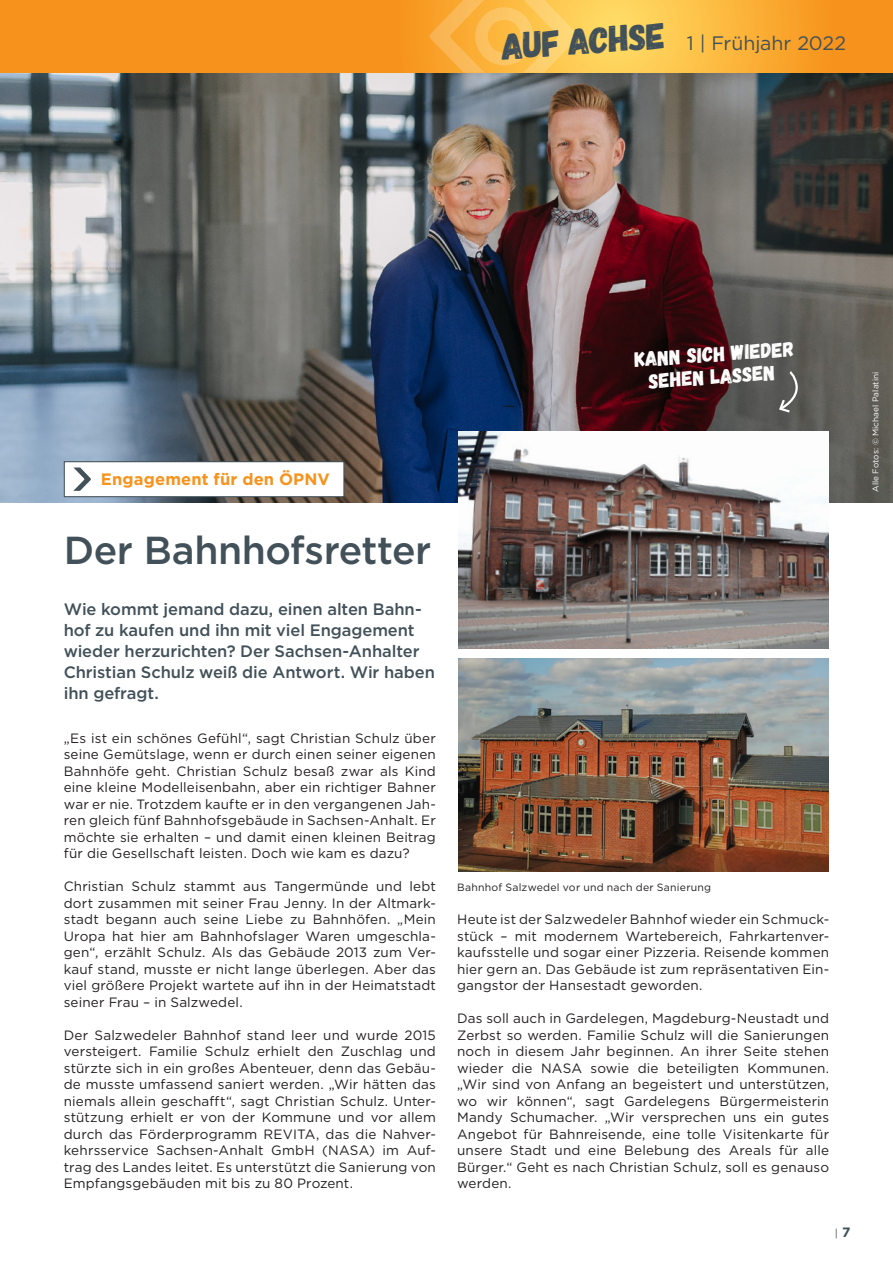
<style>
.page{position:relative;width:893px;height:1263px;background:#fff}
.page>*{position:absolute;margin:0;border:0;box-sizing:border-box;transform-origin:0 0}
.t1{font:500 39px "Gotham";letter-spacing:-.01em;color:#425159}
.t2{font:30.45px "Gagalin";color:#425159}
.t3{font:21px/22.5px "Gagalin";color:#fff;text-align:center}
.t4{font:19.5px "Gotham";letter-spacing:-.005em;color:#425159}
.t5{font:500 16.5px/21px "Gotham";letter-spacing:-.005em;color:#425159}
.t6{font:700 16.5px "Gotham";letter-spacing:.01em;color:#f7931d}
.t7{font:13.5px/16.5px "Gotham";letter-spacing:.01em;color:#231f20;text-align:justify}
.t8{font:10.5px "Gotham";letter-spacing:.025em;color:#231f20}
.t9{font:10.5px "Gotham";color:#425159}
.t10{font:8.25px "Gotham";letter-spacing:.015em;color:#fff}
.s1{font-weight:700;font-size:13.5px}
</style>
<div class="page">
<img style="left:0;top:72px;width:893px;height:430px">
<svg style="left:325px;top:0;width:568px;height:72px;background:#faac35"></svg>
<div style="left:0;top:0;width:325px;height:72px;background:#f7931d"></div>
<svg style="left:428px;top:0;width:152px;height:73px;background:#fcbd4e"></svg>
<svg style="left:777px;top:370px;width:25px;height:44px"></svg>
<img style="left:458px;top:432px;width:370px;height:216px">
<img style="left:458px;top:659px;width:370px;height:212px">
<div style="left:64px;top:462px;width:280px;height:35px;background:#fff"></div>
<svg style="left:73px;top:467px;width:18px;height:24px"></svg>
<div style="left:64px;top:461px;width:280px;height:36px;border:1px solid #425159"></div>
<h2 class="t2" style="left:500px;top:30px;width:166px;rotate:-4deg">Auf Achse</h2>
<h3 class="t4" style="left:687px;top:30px;width:161px">1 | Frühjahr 2022</h3>
<h3 class="t3" style="left:634px;top:349px;width:162px;rotate:-4deg">Kann sich wieder sehen lassen</h3>
<p class="t6" style="left:101px;top:468px;width:230px">Engagement für den ÖPNV</p>
<h1 class="t1" style="left:64px;top:524px;width:369px">Der Bahnhofsretter</h1>
<p class="t5" style="left:64px;top:599px;width:373px">Wie kommt jemand dazu, einen alten Bahn&shy;hof zu kaufen und ihn mit viel Engagement wieder herzurichten? Der Sachsen-Anhalter Christian Schulz weiß die Antwort. Wir haben ihn gefragt.</p>
<p class="t7" style="left:64px;top:729px;width:374px">„Es ist ein schönes Gefühl“, sagt Christian Schulz über seine Gemütslage, wenn er durch einen seiner eigenen Bahnhöfe geht. Christian Schulz besaß zwar als Kind eine kleine Modelleisenbahn, aber ein richtiger Bahner war er nie. Trotzdem kaufte er in den vergangenen Jah&shy;ren gleich fünf Bahnhofsgebäude in Sachsen-Anhalt. Er möchte sie erhalten – und damit einen kleinen Beitrag für die Gesellschaft leisten. Doch wie kam es dazu?</p>
<p class="t7" style="left:64px;top:878px;width:374px">Christian Schulz stammt aus Tangermünde und lebt dort zusammen mit seiner Frau Jenny. In der Altmark&shy;stadt begann auch seine Liebe zu Bahnhöfen. „Mein Uropa hat hier am Bahnhofslager Waren umgeschla&shy;gen“, erzählt Schulz. Als das Gebäude 2013 zum Ver&shy;kauf stand, musste er nicht lange überlegen. Aber das viel größere Projekt wartete auf ihn in der Heimatstadt seiner Frau – in Salzwedel.</p>
<p class="t7" style="left:64px;top:1026px;width:374px">Der Salzwedeler Bahnhof stand leer und wurde 2015 versteigert. Familie Schulz erhielt den Zuschlag und stürzte sich in ein großes Abenteuer, denn das Gebäu&shy;de musste umfassend saniert werden. „Wir hätten das niemals allein geschafft“, sagt Christian Schulz. Unter&shy;stützung erhielt er von der Kommune und vor allem durch das Förderprogramm REVITA, das die Nahver&shy;kehrsservice Sachsen-Anhalt GmbH (NASA) im Auf&shy;trag des Landes leitet. Es unterstützt die Sanierung von Empfangsgebäuden mit bis zu 80 Prozent.</p>
<p class="t8" style="left:457px;top:880px;width:256px">Bahnhof Salzwedel vor und nach der Sanierung</p>
<p class="t7" style="left:457px;top:911px;width:374px">Heute ist der Salzwedeler Bahnhof wieder ein Schmuck&shy;stück – mit modernem Wartebereich, Fahrkartenver&shy;kaufsstelle und sogar einer Pizzeria. Reisende kommen hier gern an. Das Gebäude ist zum repräsentativen Ein&shy;gangstor der Hansestadt geworden.</p>
<p class="t7" style="left:457px;top:1010px;width:374px">Das soll auch in Gardelegen, Magdeburg-Neustadt und Zerbst so werden. Familie Schulz will die Sanierungen noch in diesem Jahr beginnen. An ihrer Seite stehen wieder die NASA sowie die beteiligten Kommunen. „Wir sind von Anfang an begeistert und unterstützen, wo wir können“, sagt Gardelegens Bürgermeisterin Mandy Schumacher. „Wir versprechen uns ein gutes Angebot für Bahnreisende, eine tolle Visitenkarte für unsere Stadt und eine Belebung des Areals für alle Bürger.“ Geht es nach Christian Schulz, soll es genauso werden.</p>
<p class="t9" style="left:835px;top:1226px;width:17px">| <span class="s1">7</span></p>
<p class="t10" style="left:870px;top:492px;width:122px;rotate:-90deg">Alle Fotos: © Michael Palatini</p>
</div>
